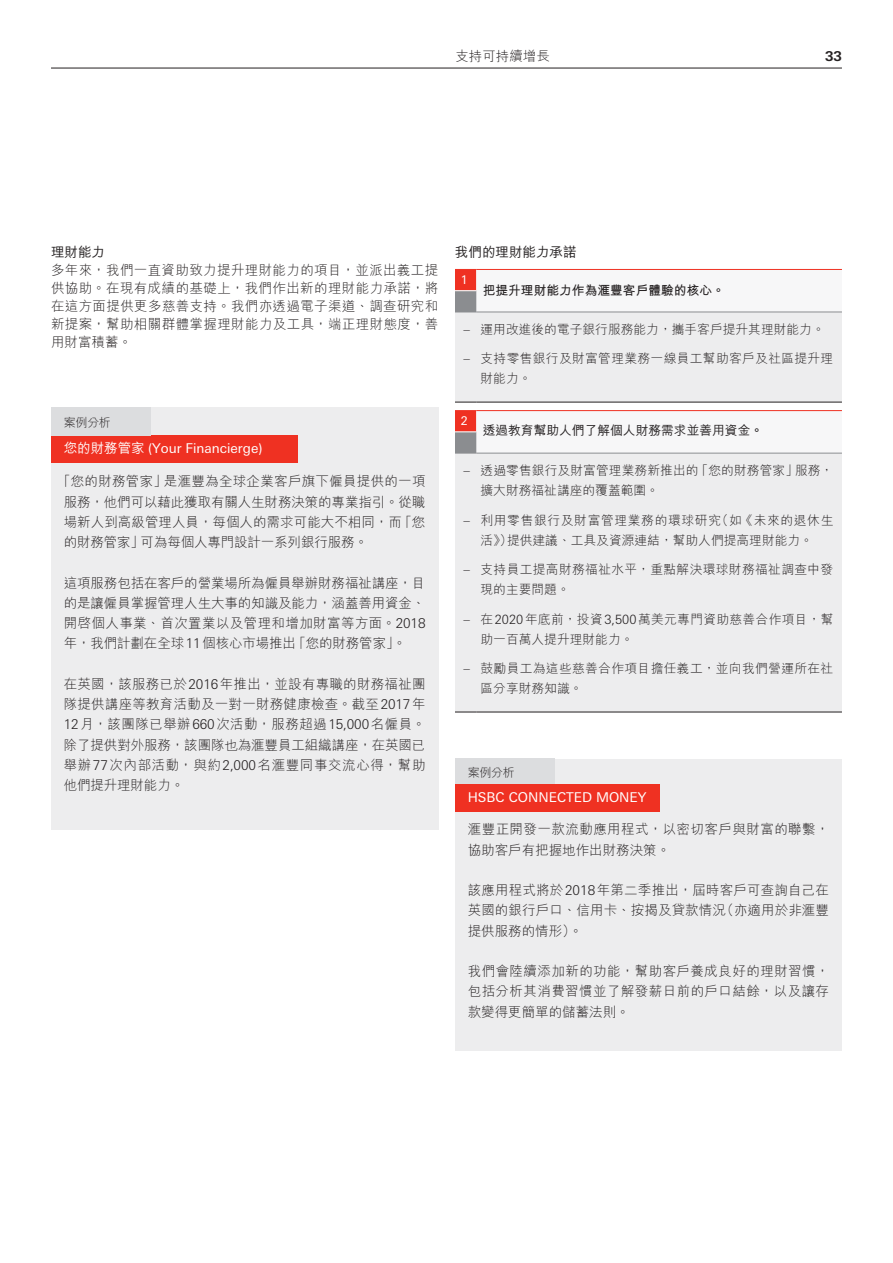
<style>
.page{position:relative;width:893px;height:1263px;background:#fff}
.page>*{position:absolute;margin:0;border:0;box-sizing:border-box;transform-origin:0 0}
.t1{font:300 13.5px/20.2px "M Hei HK";letter-spacing:.01em;color:#231f20;text-align:justify}
.t2{font:13.5px "Univers Nextfor HSBC";color:#fff}
.t3{font:300 13.5px/20.2px "M Hei HK";letter-spacing:.035em;color:#231f20}
.t4{font:500 13.5px "M Hei HK";color:#231f20}
.t5{font:700 13.5px "Univers Nextfor HSBC";color:#231f20}
.t6{font:300 12.75px/20.2px "M Hei HK";letter-spacing:.025em;color:#231f20}
.t7{font:300 12.75px/20.2px "M Hei HK";letter-spacing:.05em;color:#231f20;text-align:center}
.t8{font:300 12.75px/20.2px "M Hei HK";letter-spacing:.005em;color:#231f20}
.t9{font:300 12.75px "M Hei HK";color:#231f20}
.t10{font:500 12.75px "M Hei HK";color:#231f20}
.t11{font:700 12.75px "M Hei HK";color:#231f20}
.t12{font:300 12px "M Hei HK";letter-spacing:-.03em;color:#231f20}
.t13{font:12px "Univers Nextfor HSBC";color:#fff}
.s1{font-family:"M Hei HK";font-weight:500}
.s2{font-family:"Univers Nextfor HSBC"}
</style>
<div class="page">
<div style="left:51px;top:407px;width:387px;height:423px;background:#ededee"></div>
<div style="left:51px;top:436px;width:247px;height:27px;background:#ef3122"></div>
<div style="left:51px;top:407px;width:100px;height:29px;background:#dcdddf"></div>
<div style="left:455px;top:454px;width:387px;height:258px;background:#ededee"></div>
<svg style="left:455px;top:712px;width:21px;height:1px"></svg>
<hr style="left:476px;top:712px;width:366px;height:1px;background:#231f20">
<svg style="left:455px;top:269px;width:387px;height:185px"></svg>
<hr style="left:476px;top:269px;width:366px;height:1px;background:#ef3122">
<div style="left:455px;top:759px;width:387px;height:291px;background:#ededee"></div>
<div style="left:455px;top:784px;width:204px;height:28px;background:#ef3122"></div>
<div style="left:455px;top:759px;width:100px;height:25px;background:#dcdddf"></div>
<hr style="left:51px;top:68px;width:791px;height:1px;background:#231f20">
<p class="t1" style="left:455px;top:45px;width:96px">支持可持續增長</p>
<p class="t5" style="left:825px;top:48px;width:18px">33</p>
<p class="t4" style="left:51px;top:242px;width:55px">理財能力</p>
<p class="t1" style="left:51px;top:261px;width:389px;line-height:18px">多年來，我們一直資助致力提升理財能力的項目，並派出義工提供協助。在現有成績的基礎上，我們作出新的理財能力承諾，將在這方面提供更多慈善支持。我們亦透過電子渠道、調查研究和新提案，幫助相關群體掌握理財能力及工具，端正理財態度，善用財富積蓄。</p>
<p class="t12" style="left:64px;top:414px;width:49px">案例分析</p>
<p class="t2" style="left:64px;top:441px;width:200px"><span class="s1">您的財務管家</span> (Your Financierge)</p>
<p class="t1" style="left:64px;top:471px;width:363px;text-indent:-7px">「您的財務管家」是滙豐為全球企業客戶旗下僱員提供的一項服務，他們可以藉此獲取有關人生財務決策的專業指引。從職場新人到高級管理人員，每個人的需求可能大不相同，而「您的財務管家」可為每個人專門設計一系列銀行服務。</p>
<p class="t1" style="left:64px;top:572px;width:363px">這項服務包括在客戶的營業場所為僱員舉辦財務福祉講座，目的是讓僱員掌握管理人生大事的知識及能力，涵蓋善用資金、開啓個人事業、首次置業以及管理和增加財富等方面。<span class="s2">2018</span>年，我們計劃在全球<span class="s2">11</span>個核心市場推出「您的財務管家」。</p>
<p class="t1" style="left:64px;top:673px;width:363px">在英國，該服務已於<span class="s2">2016</span>年推出，並設有專職的財務福祉團隊提供講座等教育活動及一對一財務健康檢查。截至<span class="s2">2017</span>年<span class="s2">12</span>月，該團隊已舉辦<span class="s2">660</span>次活動，服務超過<span class="s2">15,000</span>名僱員。除了提供對外服務，該團隊也為滙豐員工組織講座，在英國已舉辦<span class="s2">77</span>次內部活動，與約<span class="s2">2,000</span>名滙豐同事交流心得，幫助他們提升理財能力。</p>
<p class="t4" style="left:455px;top:242px;width:123px">我們的理財能力承諾</p>
<p class="t13" style="left:461px;top:272px;width:8px">1</p>
<p class="t11" style="left:483px;top:281px;width:244px">把提升理財能力作為滙豐客戶體驗的核心。</p>
<p class="t9" style="left:463px;top:320px;width:363px"><span class="s2">–</span> 運用改進後的電子銀行服務能力，攜手客戶提升其理財能力。</p>
<p class="t6" style="left:480px;top:348px;width:354px;text-indent:-17px"><span class="s2">–</span> 支持零售銀行及財富管理業務一線員工幫助客戶及社區提升理財能力。</p>
<p class="t13" style="left:461px;top:414px;width:8px">2</p>
<p class="t10" style="left:483px;top:421px;width:282px">透過教育幫助人們了解個人財務需求並善用資金。</p>
<p class="t8" style="left:480px;top:460px;width:354px;text-indent:-17px"><span class="s2">–</span> 透過零售銀行及財富管理業務新推出的「您的財務管家」服務，擴大財務福祉講座的覆蓋範圍。</p>
<p class="t7" style="left:463px;top:509px;width:371px"><span class="s2">–</span> 利用零售銀行及財富管理業務的環球研究（如《未來的退休生活》）提供建議、工具及資源連結，幫助人們提高理財能力。</p>
<p class="t6" style="left:480px;top:559px;width:354px;text-indent:-17px"><span class="s2">–</span> 支持員工提高財務福祉水平，重點解決環球財務福祉調查中發現的主要問題。</p>
<p class="t6" style="left:480px;top:608px;width:354px;text-indent:-17px"><span class="s2">–</span> 在<span class="s2">2020</span>年底前，投資<span class="s2">3,500</span>萬美元專門資助慈善合作項目，幫助一百萬人提升理財能力。</p>
<p class="t6" style="left:480px;top:658px;width:354px;text-indent:-17px"><span class="s2">–</span> 鼓勵員工為這些慈善合作項目擔任義工，並向我們營運所在社區分享財務知識。</p>
<p class="t12" style="left:468px;top:764px;width:49px">案例分析</p>
<p class="t2" style="left:468px;top:789px;width:180px">HSBC CONNECTED MONEY</p>
<p class="t3" style="left:468px;top:819px;width:363px">滙豐正開發一款流動應用程式，以密切客戶與財富的聯繫，協助客戶有把握地作出財務決策。</p>
<p class="t1" style="left:468px;top:879px;width:363px">該應用程式將於<span class="s2">2018</span>年第二季推出，屆時客戶可查詢自己在英國的銀行戶口、信用卡、按揭及貸款情況（亦適用於非滙豐提供服務的情形）。</p>
<p class="t1" style="left:468px;top:960px;width:363px">我們會陸續添加新的功能，幫助客戶養成良好的理財習慣，包括分析其消費習慣並了解發薪日前的戶口結餘，以及讓存款變得更簡單的儲蓄法則。</p>
</div>
